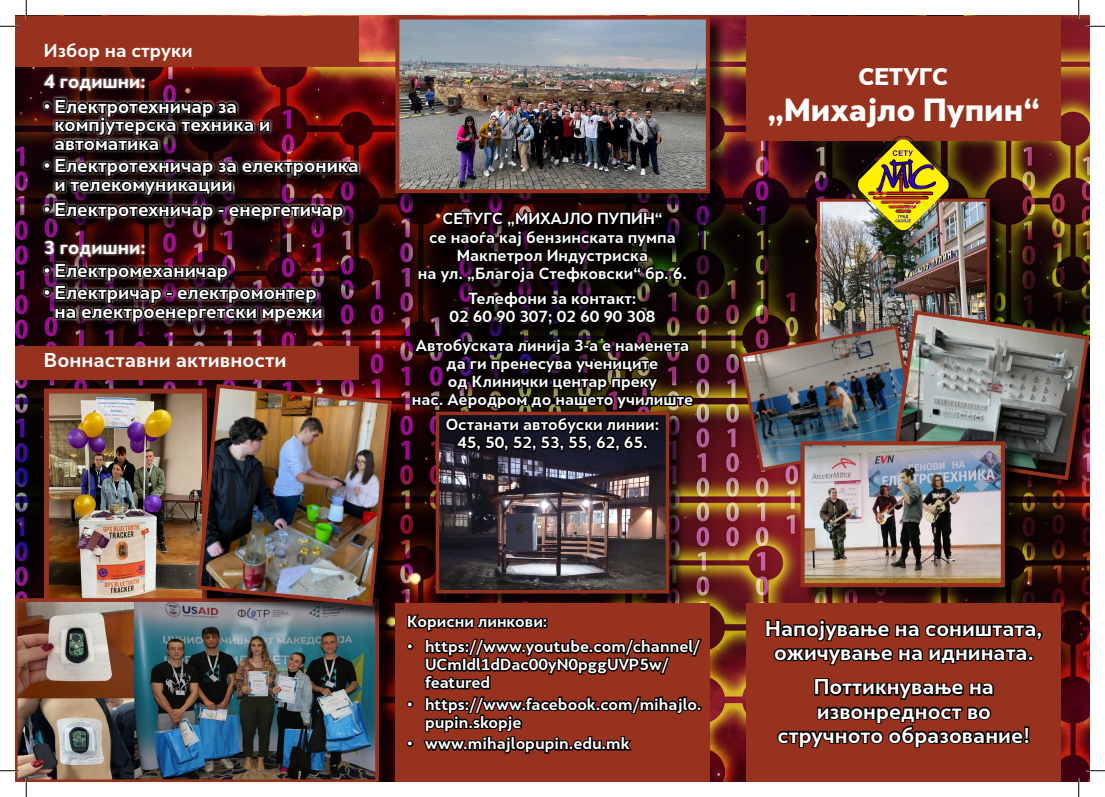
<style>
.page{position:relative;width:1105px;height:797px;background:#fff}
.page>*{position:absolute;margin:0;border:0;box-sizing:border-box;transform-origin:0 0}
.t1{font:900 30px "Skola Sans";color:#fff}
.t2{font:900 22.5px "Skola Sans";color:#fff}
.t3{font:700 20px/24px "Skola Sans";color:#fff;text-align:center}
.t4{font:700 18.75px "Skola Sans";color:#fff}
.t5{font:700 17.5px/18.8px "Skola Sans";color:#fff}
.t6{font:700 15px/18px "Skola Sans";color:#fff;text-align:center}
</style>
<div class="page">
<img style="left:16px;top:16px;width:1073px;height:765px">
<div style="left:437px;top:413px;width:247px;height:195px;background:#000;opacity:.75"></div>
<img style="left:440px;top:453px;width:225px;height:136px">
<div style="left:436px;top:411px;width:233px;height:182px;border:3px solid #96321e"></div>
<div style="left:819px;top:200px;width:183px;height:210px;background:#000;opacity:.75"></div>
<img style="left:821px;top:203px;width:165px;height:105px">
<div style="left:817px;top:199px;width:173px;height:199px;border:3px solid #96321e"></div>
<div style="left:746px;top:16px;width:315px;height:125px;background:#96321e"></div>
<div style="left:746px;top:603px;width:315px;height:178px;background:#96321e"></div>
<div style="left:395px;top:603px;width:315px;height:178px;background:#96321e"></div>
<svg style="left:765px;top:619px;width:278px;height:47px"></svg>
<svg style="left:777px;top:678px;width:253px;height:70px"></svg>
<div style="left:16px;top:346px;width:343px;height:34px;background:#96321e"></div>
<div style="left:16px;top:16px;width:343px;height:50px;background:#96321e"></div>
<div style="left:895px;top:312px;width:194px;height:183px;background:#000;opacity:.75"></div>
<img style="left:738px;top:308px;width:351px;height:174px">
<img style="left:50px;top:394px;width:145px;height:204px">
<div style="left:44px;top:388px;width:163px;height:216px;border:5px solid #96321e"></div>
<div style="left:802px;top:443px;width:220px;height:161px;background:#000;opacity:.75"></div>
<img style="left:805px;top:446px;width:195px;height:136px">
<div style="left:800px;top:441px;width:205px;height:146px;border:4px solid #96321e"></div>
<div style="left:16px;top:600px;width:379px;height:181px;background:#000;opacity:.75"></div>
<img style="left:16px;top:598px;width:363px;height:183px">
<div style="left:199px;top:386px;width:208px;height:235px;background:#000;opacity:.75"></div>
<img style="left:195px;top:382px;width:199px;height:226px">
<img style="left:854px;top:136px;width:98px;height:98px">
<div style="left:420px;top:214px;width:282px;height:126px;background:#000;opacity:.75"></div>
<div style="left:397px;top:18px;width:329px;height:191px;background:#000;opacity:.75"></div>
<img style="left:400px;top:21px;width:305px;height:167px">
<div style="left:395px;top:16px;width:315px;height:177px;border:4px solid #96321e"></div>
<div style="left:46px;top:77px;width:328px;height:260px;background:#000;opacity:.75"></div>
<div style="left:41px;top:72px;width:321px;height:253px;background:#fff;opacity:.75"></div>
<div style="left:44px;top:102px;width:7px;height:7px;border:2px solid #000;border-radius:50%"></div>
<div style="left:44px;top:162px;width:7px;height:7px;border:2px solid #000;border-radius:50%"></div>
<div style="left:44px;top:205px;width:7px;height:8px;border:2px solid #000;border-radius:50%"></div>
<svg style="left:53px;top:97px;width:307px;height:125px;background:#290d11"></svg>
<div style="left:44px;top:266px;width:7px;height:8px;border:2px solid #000;border-radius:50%"></div>
<div style="left:44px;top:289px;width:7px;height:7px;border:2px solid #000;border-radius:50%"></div>
<img style="left:53px;top:261px;width:271px;height:63px">
<svg style="left:410px;top:203px;width:285px;height:250px;background:#170b0c"></svg>
<svg style="left:406px;top:613px;width:296px;height:141px"></svg>
<svg style="left:0;top:25px;width:19px;height:2px"></svg>
<svg style="left:1086px;top:25px;width:19px;height:2px"></svg>
<svg style="left:0;top:770px;width:19px;height:1px"></svg>
<svg style="left:1086px;top:770px;width:19px;height:1px"></svg>
<svg style="left:25px;top:0;width:2px;height:19px"></svg>
<svg style="left:25px;top:778px;width:2px;height:19px"></svg>
<svg style="left:1078px;top:0;width:1px;height:19px"></svg>
<svg style="left:1078px;top:778px;width:1px;height:19px"></svg>
<p class="t5" style="left:44px;top:41px;width:150px">Избор на струки</p>
<p class="t5" style="left:44px;top:72px;width:103px">4 годишни:</p>
<p class="t5" style="left:55px;top:96px;width:217px;text-indent:-11px">• Електротехничар за компјутерска техника и автоматика</p>
<p class="t5" style="left:55px;top:156px;width:306px;text-indent:-11px">• Електротехничар за електроника и телекомуникации</p>
<p class="t5" style="left:44px;top:199px;width:301px">• Електротехничар - енергетичар</p>
<p class="t5" style="left:44px;top:238px;width:103px">3 годишни:</p>
<p class="t5" style="left:44px;top:260px;width:186px">• Електромеханичар</p>
<p class="t5" style="left:55px;top:283px;width:269px;text-indent:-11px">• Електричар - електромонтер на електроенергетски мрежи</p>
<p class="t4" style="left:44px;top:348px;width:244px">Воннаставни активности</p>
<p class="t6" style="left:418px;top:210px;width:271px">СЕТУГС „МИХАЈЛО ПУПИН“<br>се наоѓа кај бензинската пумпа<br>Макпетрол Индустриска<br>на ул. „Благоја Стефковски“ бр. 6.</p>
<p class="t6" style="left:449px;top:289px;width:208px">Телефони за контакт:<br>02 60 90 307; 02 60 90 308</p>
<p class="t6" style="left:416px;top:336px;width:275px">Автобуската линија 3-а е наменета да ги пренесува учениците</p>
<p class="t6" style="left:412px;top:372px;width:283px">од Клинички центар преку<br>нас. Аеродром до нашето училиште</p>
<p class="t6" style="left:446px;top:415px;width:215px">Останати автобуски линии:</p>
<p class="t6" style="left:457px;top:433px;width:192px">45, 50, 52, 53, 55, 62, 65.</p>
<p class="t6" style="left:407px;top:612px;width:142px">Корисни линкови:</p>
<p class="t6" style="left:425px;top:637px;width:277px;text-align:left;text-indent:-18px">• https://www.youtube.com/channel/<br>UCmIdl1dDac00yN0pggUVP5w/ featured</p>
<p class="t6" style="left:425px;top:695px;width:278px;text-align:left;text-indent:-18px">• https://www.facebook.com/mihajlo. pupin.skopje</p>
<p class="t6" style="left:407px;top:734px;width:224px">• www.mihajlopupin.edu.mk</p>
<p class="t2" style="left:858px;top:62px;width:91px">СЕТУГС</p>
<p class="t1" style="left:767px;top:91px;width:274px">„Михајло Пупин“</p>
<p class="t3" style="left:765px;top:616px;width:279px">Напојување на соништата, ожичување на иднината.</p>
<p class="t3" style="left:777px;top:674px;width:255px">Поттикнување на извонредност во стручното образование!</p>
</div>
